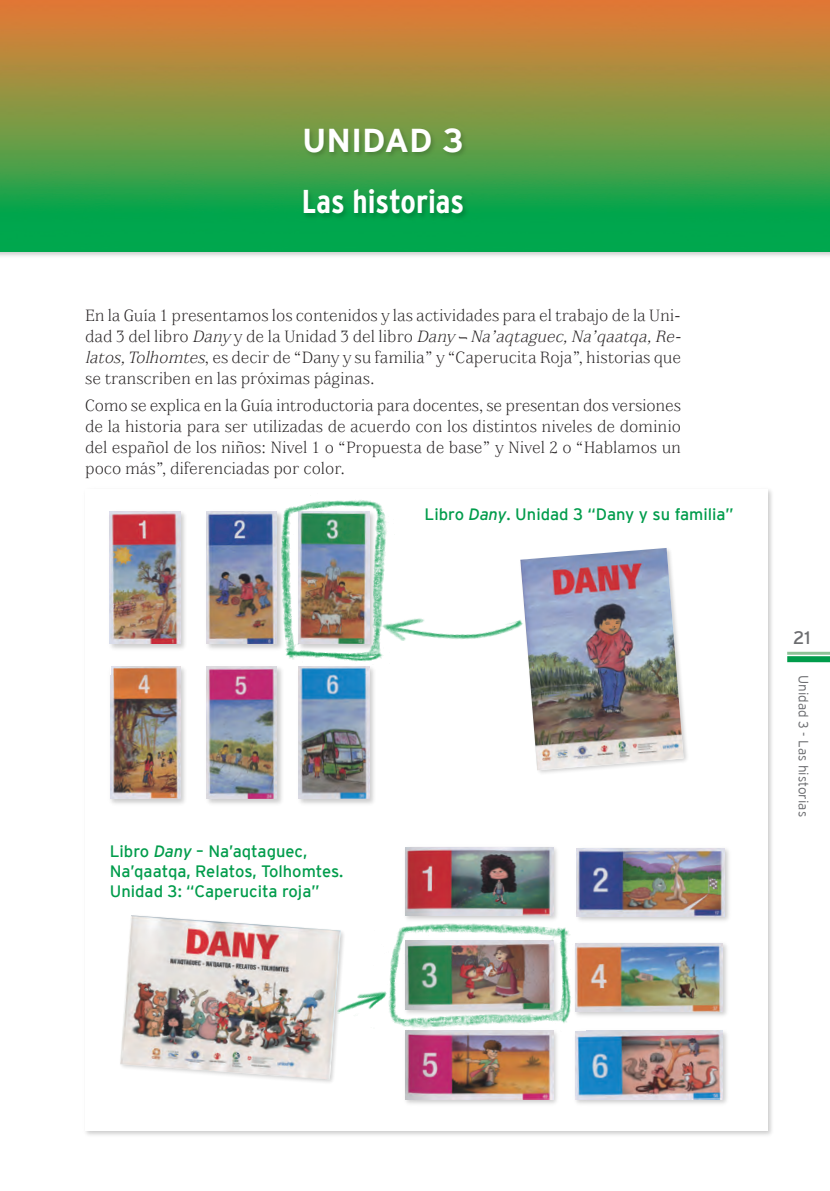
<style>
.page{position:relative;width:830px;height:1191px;background:#fff}
.page>*{position:absolute;margin:0;border:0;box-sizing:border-box;transform-origin:0 0}
.t1{font:700 condensed 33px "Interstate";color:#fff}
.t2{font:700 33px "Interstate";color:#fff}
.t3{font:18px "Interstate";color:#6c6d70}
.t4{font:300 16.5px/21px "AI Swan";color:#231f20}
.t5{font:16.5px/19.8px "Interstate";color:#009c4b}
.t6{font:300 13.5px "Interstate";color:#6c6d70}
.s1{font-style:italic}
</style>
<div class="page">
<hr style="left:786px;top:652px;width:43px;height:3px;background:#8ec398">
<div style="left:786px;top:656px;width:43px;height:6px;background:#009c4b"></div>
<img style="left:537px;top:711px;width:150px;height:62px">
<img style="left:520px;top:548px;width:163px;height:222px">
<img style="left:285px;top:930px;width:59px;height:153px">
<img style="left:120px;top:915px;width:220px;height:164px">
<img style="left:109px;top:511px;width:76px;height:138px">
<img style="left:110px;top:511px;width:70px;height:133px">
<img style="left:206px;top:511px;width:54px;height:133px">
<img style="left:110px;top:666px;width:75px;height:138px">
<img style="left:110px;top:666px;width:70px;height:132px">
<img style="left:206px;top:683px;width:76px;height:121px">
<img style="left:206px;top:666px;width:71px;height:132px">
<img style="left:298px;top:683px;width:76px;height:121px">
<img style="left:298px;top:683px;width:71px;height:115px">
<img style="left:405px;top:847px;width:152px;height:71px">
<img style="left:405px;top:847px;width:147px;height:68px">
<img style="left:578px;top:848px;width:151px;height:73px">
<img style="left:576px;top:848px;width:148px;height:69px">
<img style="left:575px;top:943px;width:152px;height:73px">
<img style="left:575px;top:943px;width:147px;height:68px">
<img style="left:405px;top:1037px;width:152px;height:67px">
<img style="left:405px;top:1037px;width:147px;height:62px">
<img style="left:575px;top:1030px;width:152px;height:74px">
<img style="left:575px;top:1030px;width:147px;height:69px">
<img style="left:260px;top:500px;width:127px;height:183px">
<img style="left:390px;top:918px;width:181px;height:119px">
<img style="left:351px;top:569px;width:201px;height:100px">
<img style="left:335px;top:976px;width:9px;height:50px">
<img style="left:0;top:0;width:829px;height:251px">
<img style="left:80px;top:120px;width:611px;height:136px">
<img style="left:336px;top:974px;width:54px;height:50px">
<p class="t2" style="left:302px;top:128px;width:163px">UNIDAD 3</p>
<p class="t1" style="left:302px;top:182px;width:164px">Las historias</p>
<p class="t4" style="left:85px;top:306px;width:600px">En la Guía 1 presentamos los contenidos y las actividades para el trabajo de la Uni&shy;d a d 3 d e l l i b r o <span class="s1">Dany</span> y d e l a U n i d a d 3 d e l l i b r o <span class="s1">Dany — Na’aqtaguec,Na’qaatqa,Re&shy;latos,Tolhomtes</span>, es decir de “Dany y su familia” y “Caperucita Roja”, historias que se transcriben en las próximas páginas.</p>
<p class="t4" style="left:85px;top:396px;width:597px;text-align:justify">Como se explica en la Guía introductoria para docentes, se presentan dos versiones de la historia para ser utilizadas de acuerdo con los distintos niveles de dominio del español de los niños: Nivel 1 o “Propuesta de base” y Nivel 2 o “Hablamos un poco más”, diferenciadas por color.</p>
<p class="t5" style="left:424px;top:506px;width:311px">Libro <span class="s1">Dany</span>. Unidad 3 “Dany y su familia”</p>
<p class="t5" style="left:110px;top:843px;width:235px">Libro <span class="s1">Dany</span> – Na’aqtaguec,<br>Na’qaatqa, Relatos, Tolhomtes.<br>Unidad 3: “Caperucita roja”</p>
<p class="t3" style="left:792px;top:630px;width:19px">21</p>
<p class="t6" style="left:810px;top:675px;width:143px;rotate:90deg">Unidad 3 - Las historias</p>
</div>
